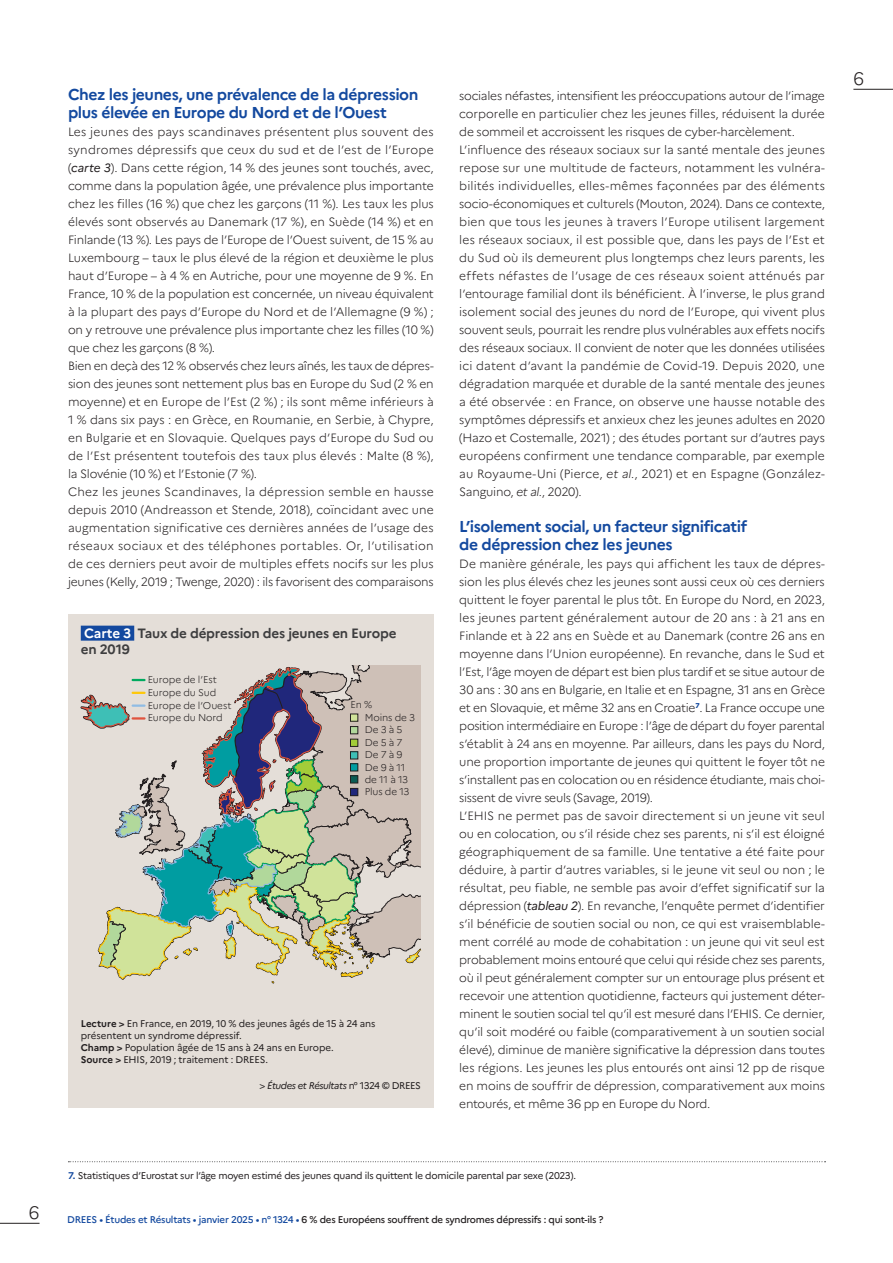
<style>
.page{position:relative;width:893px;height:1263px;background:#fff}
.page>*{position:absolute;margin:0;border:0;box-sizing:border-box;transform-origin:0 0}
.t1{font:300 18px "Marianne";color:#231f20}
.INTER{font:700 15.75px/18px "Marianne";letter-spacing:-.03em;color:#13499f}
.ILLUS__TITRE{font:700 13.5px/16.5px "Marianne";letter-spacing:-.015em;color:#3e3e3f}
.TXT{font:300 12px/18px "Marianne";letter-spacing:-.02em;color:#231f20;text-align:justify}
.t2{font:300 9.9px/12.5px "Marianne";letter-spacing:-.01em;color:#231f20}
.ILLUS__Note_Lecture_Champ_Sources{font:9.75px/12px "Marianne";letter-spacing:-.015em;color:#231f20}
.t3{font:500 9.75px "Marianne";letter-spacing:-.025em;color:#231f20}
.t4{font:italic 9.75px "Marianne";letter-spacing:-.04em;color:#231f20}
.s1{font-weight:400;font-style:italic}
.s2{color:#fff}
.s3{font-weight:700}
.s4{font-style:normal}
.s5{font-weight:500;font-style:normal}
.s6{font-style:italic}
.s7{font-weight:700;color:#13499f}
.s8{color:#13499f}
</style>
<div class="page">
<hr style="left:853px;top:89px;width:40px;height:1px;background:#231f20">
<hr style="left:0;top:1223px;width:40px;height:1px;background:#231f20">
<svg style="left:68px;top:1161px;width:758px;height:1px"></svg>
<div style="left:68px;top:615px;width:366px;height:493px;background:#e4ded8"></div>
<div style="left:81px;top:626px;width:53px;height:15px;background:#13499f"></div>
<svg style="left:81px;top:665px;width:340px;height:319px"></svg>
<h1 class="t1" style="left:29px;top:1201px;width:12px">6</h1>
<p class="INTER" style="left:68px;top:85px;width:352px">Chez les jeunes, une prévalence de la dépression plus élevée en Europe du Nord et de l’Ouest</p>
<p class="TXT" style="left:68px;top:123px;width:367px">Les jeunes des pays scandinaves présentent plus souvent des syndromes dépressifs que ceux du sud et de l’est de l’Europe (<span class="s1">carte 3</span>). Dans cette région, 14 % des jeunes sont touchés, avec, comme dans la population âgée, une prévalence plus importante chez les filles (16 %) que chez les garçons (11 %). Les taux les plus élevés sont observés au Danemark (17 %), en Suède (14 %) et en Finlande (13 %). Les pays de l’Europe de l’Ouest suivent, de 15 % au Luxembourg – taux le plus élevé de la région et deuxième le plus haut d’Europe – à 4 % en Autriche, pour une moyenne de 9 %. En France, 10 % de la population est concernée, un niveau équivalent à la plupart des pays d’Europe du Nord et de l’Allemagne (9 %) ; on y retrouve une prévalence plus importante chez les filles (10 %) que chez les garçons (8 %).</p>
<p class="TXT" style="left:68px;top:357px;width:367px">Bien en deçà des 12 % observés chez leurs aînés, les taux de dépres&shy;sion des jeunes sont nettement plus bas en Europe du Sud (2 % en moyenne) et en Europe de l’Est (2 %) ; ils sont même inférieurs à 1 % dans six pays : en Grèce, en Roumanie, en Serbie, à Chypre, en Bulgarie et en Slovaquie. Quelques pays d’Europe du Sud ou de l’Est présentent toutefois des taux plus élevés : Malte (8 %), la Slovénie (10 %) et l’Estonie (7 %).</p>
<p class="TXT" style="left:68px;top:483px;width:367px">Chez les jeunes Scandinaves, la dépression semble en hausse depuis 2010 (Andreasson et Stende, 2018), coïncidant avec une augmentation significative ces dernières années de l’usage des réseaux sociaux et des téléphones portables. Or, l’utilisation de ces derniers peut avoir de multiples effets nocifs sur les plus jeunes (Kelly, 2019 ; Twenge, 2020) : ils favorisent des comparaisons</p>
<p class="ILLUS__TITRE" style="left:81px;top:624px;width:317px"><span class="s2">Carte 3</span> Taux de dépression des jeunes en Europe en 2019</p>
<p class="t2" style="left:148px;top:674px;width:71px">Europe de l’Est</p>
<p class="t2" style="left:148px;top:686px;width:70px">Europe du Sud</p>
<p class="t2" style="left:148px;top:699px;width:85px">Europe de l’Ouest</p>
<p class="t2" style="left:148px;top:712px;width:76px">Europe du Nord</p>
<p class="t2" style="left:365px;top:698px;width:52px;text-indent:-14px">En %<br>Moins de 3<br>De 3 à 5<br>De 5 à 7<br>De 7 à 9<br>De 9 à 11 de 11 à 13<br>Plus de 13</p>
<p class="ILLUS__Note_Lecture_Champ_Sources" style="left:81px;top:1017px;width:296px"><span class="s3">Lecture &gt;</span> En France, en 2019, 10 % des jeunes âgés de 15 à 24 ans présentent un syndrome dépressif.</p>
<p class="ILLUS__Note_Lecture_Champ_Sources" style="left:81px;top:1041px;width:255px"><span class="s3">Champ &gt;</span> Population âgée de 15 ans à 24 ans en Europe.</p>
<p class="ILLUS__Note_Lecture_Champ_Sources" style="left:81px;top:1053px;width:189px"><span class="s3">Source &gt;</span> EHIS, 2019 ; traitement : DREES.</p>
<p class="t4" style="left:260px;top:1080px;width:163px"><span class="s4">&gt;</span> Études et Résultats <span class="s4">n° 1324</span> <span class="s5">©</span> <span class="s4">DREES</span></p>
<p class="TXT" style="left:459px;top:87px;width:367px">sociales néfastes, intensifient les préoccupations autour de l’image corporelle en particulier chez les jeunes filles, réduisent la durée de sommeil et accroissent les risques de cyber-harcèlement.</p>
<p class="TXT" style="left:459px;top:141px;width:367px">L’influence des réseaux sociaux sur la santé mentale des jeunes repose sur une multitude de facteurs, notamment les vulnéra&shy;bilités individuelles, elles-mêmes façonnées par des éléments socio-économiques et culturels (Mouton, 2024). Dans ce contexte, bien que tous les jeunes à travers l’Europe utilisent largement les réseaux sociaux, il est possible que, dans les pays de l’Est et du Sud où ils demeurent plus longtemps chez leurs parents, les effets néfastes de l’usage de ces réseaux soient atténués par l’entourage familial dont ils bénéficient. À l’inverse, le plus grand isolement social des jeunes du nord de l’Europe, qui vivent plus souvent seuls, pourrait les rendre plus vulnérables aux effets nocifs des réseaux sociaux. Il convient de noter que les données utilisées ici datent d’avant la pandémie de Covid-19. Depuis 2020, une dégradation marquée et durable de la santé mentale des jeunes a été observée : en France, on observe une hausse notable des symptômes dépressifs et anxieux chez les jeunes adultes en 2020 (Hazo et Costemalle, 2021) ; des études portant sur d’autres pays européens confirment une tendance comparable, par exemple au Royaume-Uni (Pierce, <span class="s6">et al.</span>, 2021) et en Espagne (González-Sanguino, <span class="s6">et al.</span>, 2020).</p>
<p class="INTER" style="left:459px;top:517px;width:289px">L’isolement social, un facteur significatif de dépression chez les jeunes</p>
<p class="TXT" style="left:459px;top:555px;width:367px">De manière générale, les pays qui affichent les taux de dépres&shy;sion les plus élevés chez les jeunes sont aussi ceux où ces derniers quittent le foyer parental le plus tôt. En Europe du Nord, en 2023, les jeunes partent généralement autour de 20 ans : à 21 ans en Finlande et à 22 ans en Suède et au Danemark (contre 26 ans en moyenne dans l’Union européenne). En revanche, dans le Sud et l’Est, l’âge moyen de départ est bien plus tardif et se situe autour de 30 ans : 30 ans en Bulgarie, en Italie et en Espagne, 31 ans en Grèce et en Slovaquie, et même 32 ans en Croatie<sup>7</sup>. La France occupe une position intermédiaire en Europe : l’âge de départ du foyer parental s’établit à 24 ans en moyenne. Par ailleurs, dans les pays du Nord, une proportion importante de jeunes qui quittent le foyer tôt ne s’installent pas en colocation ou en résidence étudiante, mais choi&shy;sissent de vivre seuls (Savage, 2019).</p>
<p class="TXT" style="left:459px;top:807px;width:367px">L’EHIS ne permet pas de savoir directement si un jeune vit seul ou en colocation, ou s’il réside chez ses parents, ni s’il est éloigné géographiquement de sa famille. Une tentative a été faite pour déduire, à partir d’autres variables, si le jeune vit seul ou non ; le résultat, peu fiable, ne semble pas avoir d’effet significatif sur la dépression (<span class="s1">tableau 2</span>). En revanche, l’enquête permet d’identifier s’il bénéficie de soutien social ou non, ce qui est vraisemblable&shy;ment corrélé au mode de cohabitation : un jeune qui vit seul est probablement moins entouré que celui qui réside chez ses parents, où il peut généralement compter sur un entourage plus présent et recevoir une attention quotidienne, facteurs qui justement déter&shy;minent le soutien social tel qu’il est mesuré dans l’EHIS. Ce dernier, qu’il soit modéré ou faible (comparativement à un soutien social élevé), diminue de manière significative la dépression dans toutes les régions. Les jeunes les plus entourés ont ainsi 12 pp de risque en moins de souffrir de dépression, comparativement aux moins entourés, et même 36 pp en Europe du Nord.</p>
<p class="ILLUS__Note_Lecture_Champ_Sources" style="left:68px;top:1170px;width:510px"><span class="s7">7.</span> Statistiques d’Eurostat sur l’âge moyen estimé des jeunes quand ils quittent le domicile parental par sexe (2023).</p>
<p class="t3" style="left:67px;top:1214px;width:538px"><span class="s8">DREES • Études et Résultats • janvier 2025 • n° 1324 •</span> 6 % des Européens souffrent de syndromes dépressifs : qui sont-ils ?</p>
<h1 class="t1" style="left:853px;top:67px;width:12px">6</h1>
</div>
